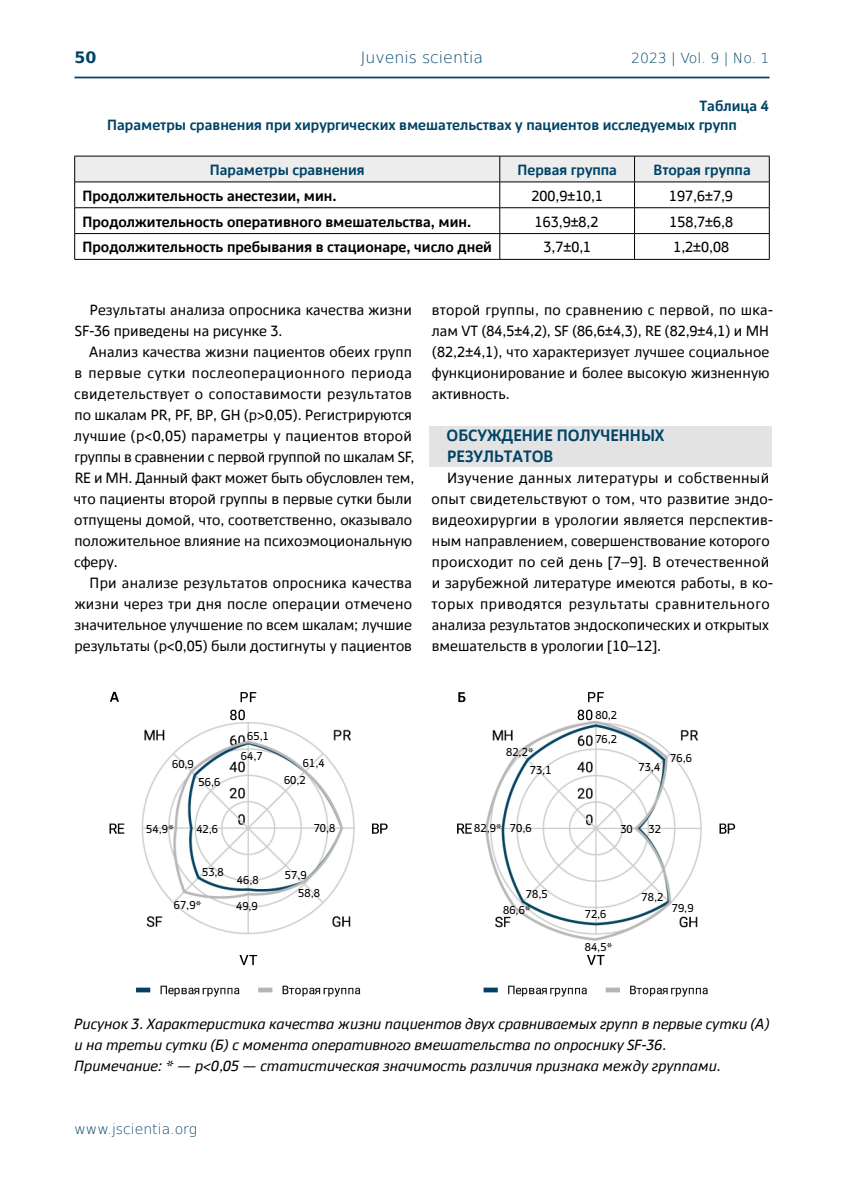
<style>
.page{position:relative;width:844px;height:1191px;background:#fff}
.page>*{position:absolute;margin:0;border:0;box-sizing:border-box;transform-origin:0 0}
.t1{font:700 17.5px/21px "XO Caliburn";color:#004366}
.t2{font:15.75px/21px "XO Caliburn";letter-spacing:.005em;color:#000}
.t3{font:italic 15.75px/21px "XO Caliburn";color:#000}
.t4{font:700 15.75px "XO Caliburn";color:#000}
.t5{font:700 15.75px/18.9px "XO Caliburn";color:#004366}
.t6{font:200 15.75px "DejaVu Sans";color:#004366}
.t7{font:700 15.75px "DejaVu Sans";color:#004366}
.t8{font:200 14px "DejaVu Sans";color:#004366}
.t9{font:12.25px/20.5px "XO Caliburn";color:#000}
</style>
<div class="page">
<hr style="left:74px;top:77px;width:695px;height:1px;background:#004366">
<div style="left:429px;top:425px;width:342px;height:41px;background:#e3e3e3"></div>
<img style="left:141px;top:722px;width:214px;height:212px">
<svg style="left:109px;top:823px;width:15px;height:10px"></svg>
<svg style="left:240px;top:692px;width:16px;height:10px"></svg>
<svg style="left:230px;top:709px;width:15px;height:11px"></svg>
<svg style="left:239px;top:955px;width:18px;height:10px"></svg>
<svg style="left:136px;top:987px;width:14px;height:5px"></svg>
<svg style="left:160px;top:985px;width:79px;height:11px"></svg>
<svg style="left:258px;top:987px;width:14px;height:5px"></svg>
<svg style="left:282px;top:985px;width:78px;height:11px"></svg>
<svg style="left:372px;top:823px;width:15px;height:10px"></svg>
<svg style="left:110px;top:692px;width:9px;height:10px"></svg>
<img style="left:485px;top:721px;width:217px;height:219px">
<svg style="left:457px;top:823px;width:14px;height:10px"></svg>
<svg style="left:588px;top:692px;width:15px;height:10px"></svg>
<svg style="left:577px;top:709px;width:15px;height:11px"></svg>
<svg style="left:587px;top:955px;width:17px;height:10px"></svg>
<svg style="left:483px;top:987px;width:14px;height:5px"></svg>
<svg style="left:508px;top:985px;width:78px;height:11px"></svg>
<svg style="left:605px;top:987px;width:14px;height:5px"></svg>
<svg style="left:630px;top:985px;width:77px;height:11px"></svg>
<svg style="left:719px;top:823px;width:16px;height:10px"></svg>
<svg style="left:458px;top:692px;width:7px;height:10px"></svg>
<svg style="left:74px;top:156px;width:695px;height:103px"></svg>
<hr style="left:74px;top:259px;width:425px;height:1px;background:#000">
<hr style="left:499px;top:259px;width:135px;height:1px;background:#000">
<hr style="left:634px;top:259px;width:135px;height:1px;background:#000">
<p class="t7" style="left:74px;top:45px;width:23px">50</p>
<p class="t6" style="left:360px;top:46px;width:124px">Juvenis scientia</p>
<p class="t8" style="left:631px;top:48px;width:140px">2023 | Vol. 9 | No. 1</p>
<p class="t5" style="left:107px;top:96px;width:663px;text-indent:592px">Таблица 4<br>Параметры сравнения при хирургических вмешательствах у пациентов исследуемых групп</p>
<p class="t5" style="left:210px;top:160px;width:156px">Параметры сравнения</p>
<p class="t5" style="left:517px;top:160px;width:101px">Первая группа</p>
<p class="t5" style="left:653px;top:160px;width:99px">Вторая группа</p>
<p class="t4" style="left:82px;top:187px;width:256px">Продолжительность анестезии, мин.</p>
<p class="t2" style="left:531px;top:185px;width:73px">200,9±10,1</p>
<p class="t2" style="left:669px;top:185px;width:65px">197,6±7,9</p>
<p class="t4" style="left:82px;top:213px;width:390px">Продолжительность оперативного вмешательства, мин.</p>
<p class="t2" style="left:534px;top:211px;width:65px">163,9±8,2</p>
<p class="t2" style="left:669px;top:211px;width:65px">158,7±6,8</p>
<p class="t4" style="left:82px;top:239px;width:411px">Продолжительность пребывания в стационаре, число дней</p>
<p class="t2" style="left:543px;top:237px;width:49px">3,7±0,1</p>
<p class="t2" style="left:673px;top:237px;width:57px">1,2±0,08</p>
<p class="t2" style="left:75px;top:299px;width:338px;text-indent:15px">Результаты анализа опросника качества жизни<br>SF‑36 приведены на рисунке 3.</p>
<p class="t2" style="left:74px;top:341px;width:342px;text-indent:15px">Анализ качества жизни пациентов обеих групп в первые сутки послеоперационного периода свидетельствует о сопоставимости результатов по шкалам PR, PF, BP, GH (р&gt;0,05). Регистрируются лучшие (р&lt;0,05) параметры у пациентов второй группы в сравнении с первой группой по шкалам SF, RE и MH. Данный факт может быть обусловлен тем, что пациенты второй группы в первые сутки были отпущены домой, что, соответственно, оказывало положительное влияние на психоэмоциональную сферу.</p>
<p class="t2" style="left:75px;top:572px;width:339px;text-align:justify;text-indent:15px">При анализе результатов опросника качества жизни через три дня после операции отмечено значительное улучшение по всем шкалам; лучшие результаты (р&lt;0,05) были достигнуты у пациентов</p>
<p class="t2" style="left:431px;top:299px;width:342px">второй группы, по сравнению с первой, по шка&shy;лам VT (84,5±4,2), SF (86,6±4,3), RE (82,9±4,1) и MH (82,2±4,1), что характеризует лучшее социальное функционирование и более высокую жизненную активность.</p>
<p class="t1" style="left:446px;top:425px;width:219px">ОБСУЖДЕНИЕ ПОЛУЧЕННЫХ<br>РЕЗУЛЬТАТОВ</p>
<p class="t2" style="left:431px;top:467px;width:343px;text-indent:15px">Изучение данных литературы и собственный опыт свидетельствуют о том, что развитие эндо&shy;видеохирургии в урологии является перспектив&shy;ным направлением, совершенствование которого происходит по сей день [7–9]. В отечественной и зарубежной литературе имеются работы, в ко&shy;торых приводятся результаты сравнительного анализа результатов эндоскопических и открытых вмешательств в урологии [10–12].</p>
<p class="t9" style="left:595px;top:705px;width:23px">80,2</p>
<p class="t9" style="left:172px;top:753px;width:23px">60,9</p>
<p class="t9" style="left:198px;top:771px;width:23px">56,6</p>
<p class="t9" style="left:241px;top:725px;width:29px;text-align:center">65,1<br>64,7</p>
<p class="t9" style="left:303px;top:752px;width:23px">61,4</p>
<p class="t9" style="left:284px;top:770px;width:23px">60,2</p>
<p class="t9" style="left:529px;top:743px;width:23px;line-height:18.2px;text-indent:-24px">82,2*<br>73,1</p>
<p class="t9" style="left:595px;top:728px;width:23px">76,2</p>
<p class="t9" style="left:638px;top:756px;width:23px">73,4</p>
<p class="t9" style="left:670px;top:748px;width:23px">76,6</p>
<p class="t9" style="left:146px;top:818px;width:29px">54,9*</p>
<p class="t9" style="left:196px;top:818px;width:23px">42,6</p>
<p class="t9" style="left:314px;top:818px;width:23px">70,8</p>
<p class="t9" style="left:474px;top:817px;width:59px">82,9* 70,6</p>
<p class="t9" style="left:620px;top:818px;width:14px">30</p>
<p class="t9" style="left:648px;top:819px;width:14px">32</p>
<p class="t9" style="left:202px;top:861px;width:23px">53,8</p>
<p class="t9" style="left:237px;top:869px;width:23px">46,8</p>
<p class="t9" style="left:285px;top:864px;width:23px">57,9</p>
<p class="t9" style="left:174px;top:894px;width:29px">67,9*</p>
<p class="t9" style="left:236px;top:895px;width:23px">49,9</p>
<p class="t9" style="left:298px;top:883px;width:23px">58,8</p>
<p class="t9" style="left:503px;top:885px;width:46px;line-height:16.6px;text-indent:23px">78,5<br>86,6*</p>
<p class="t9" style="left:584px;top:903px;width:23px">72,6</p>
<p class="t9" style="left:641px;top:887px;width:23px">78,2</p>
<p class="t9" style="left:671px;top:897px;width:23px">79,9</p>
<p class="t9" style="left:584px;top:936px;width:29px">84,5*</p>
<p class="t3" style="left:74px;top:1013px;width:696px">Рисунок 3. Характеристика качества жизни пациентов двух сравниваемых групп в первые сутки (А) и на третьи сутки (Б) с момента оперативного вмешательства по опроснику SF-36.<br>Примечание: * — р&lt;0,05 — статистическая значимость различия признака между группами.</p>
<p class="t8" style="left:74px;top:1119px;width:124px">www.jscientia.org</p>
</div>
